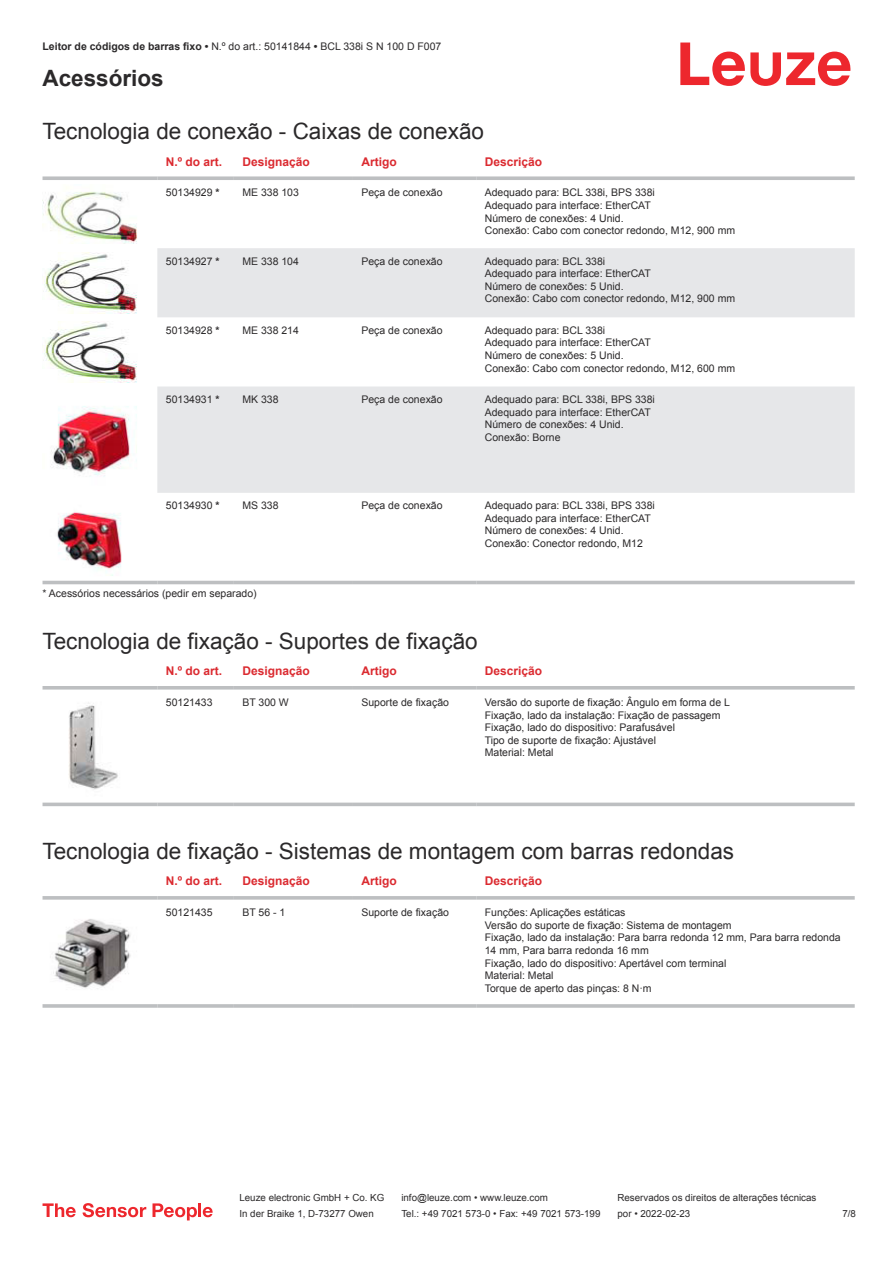
<style>
.page{position:relative;width:893px;height:1263px;background:#fff}
.page>*{position:absolute;margin:0;border:0;box-sizing:border-box;transform-origin:0 0}
.t1{font:22.5px "Arial";color:#2b292a}
.t2{font:700 22.5px "Arial";color:#2b292a}
.t3{font:700 12px "Arial";color:#db2a30}
.t4{font:10.5px/12.6px "Arial";color:#2b292a}
.t5{font:9.75px "Arial";color:#2b292a}
.s1{font-weight:700}
</style>
<div class="page">
<svg style="left:680px;top:43px;width:170px;height:43px"></svg>
<svg style="left:43px;top:313px;width:812px;height:272px"></svg>
<svg style="left:157px;top:248px;width:698px;height:245px;fill:#e6e7e9"></svg>
<svg style="left:43px;top:176px;width:114px;height:4px"></svg>
<svg style="left:157px;top:176px;width:77px;height:4px"></svg>
<svg style="left:234px;top:176px;width:119px;height:4px"></svg>
<svg style="left:353px;top:176px;width:123px;height:4px"></svg>
<svg style="left:476px;top:176px;width:379px;height:4px;background:#c4c6c8"></svg>
<hr style="left:43px;top:581px;width:114px;height:3px;background:#bdbfc1">
<hr style="left:157px;top:581px;width:77px;height:3px;background:#bdbfc1">
<hr style="left:234px;top:581px;width:119px;height:3px;background:#bdbfc1">
<hr style="left:353px;top:581px;width:123px;height:3px;background:#bdbfc1">
<hr style="left:476px;top:581px;width:379px;height:3px;background:#bdbfc1">
<img style="left:43px;top:192px;width:94px;height:52px">
<img style="left:43px;top:252px;width:94px;height:61px">
<img style="left:43px;top:322px;width:97px;height:60px">
<img style="left:43px;top:391px;width:97px;height:98px">
<img style="left:43px;top:497px;width:97px;height:81px">
<svg style="left:43px;top:689px;width:812px;height:118px"></svg>
<hr style="left:43px;top:686px;width:114px;height:3px;background:#bdbfc1">
<hr style="left:157px;top:686px;width:77px;height:3px;background:#bdbfc1">
<hr style="left:234px;top:686px;width:119px;height:3px;background:#bdbfc1">
<hr style="left:353px;top:686px;width:123px;height:3px;background:#bdbfc1">
<hr style="left:476px;top:686px;width:379px;height:3px;background:#bdbfc1">
<hr style="left:43px;top:803px;width:114px;height:3px;background:#bdbfc1">
<hr style="left:157px;top:803px;width:77px;height:3px;background:#bdbfc1">
<hr style="left:234px;top:803px;width:119px;height:3px;background:#bdbfc1">
<hr style="left:353px;top:803px;width:123px;height:3px;background:#bdbfc1">
<hr style="left:476px;top:803px;width:379px;height:3px;background:#bdbfc1">
<img style="left:52px;top:694px;width:79px;height:106px">
<svg style="left:43px;top:896px;width:114px;height:4px"></svg>
<svg style="left:157px;top:896px;width:77px;height:4px"></svg>
<svg style="left:234px;top:896px;width:119px;height:4px"></svg>
<svg style="left:353px;top:896px;width:123px;height:4px"></svg>
<svg style="left:476px;top:896px;width:379px;height:4px;background:#c3c5c7"></svg>
<hr style="left:43px;top:1004px;width:114px;height:4px;background:#bdbfc1">
<hr style="left:157px;top:1004px;width:77px;height:4px;background:#c8cacb">
<hr style="left:234px;top:1004px;width:119px;height:4px;background:#c3c5c6">
<hr style="left:353px;top:1004px;width:123px;height:4px;background:#bdbfc1">
<hr style="left:476px;top:1004px;width:379px;height:4px;background:#c8cacb">
<img style="left:53px;top:919px;width:78px;height:70px">
<svg style="left:43px;top:1203px;width:33px;height:14px"></svg>
<svg style="left:83px;top:1203px;width:63px;height:14px"></svg>
<svg style="left:153px;top:1203px;width:44px;height:17px"></svg>
<hr style="left:198px;top:1203px;width:3px;height:14px;background:#ed272d">
<svg style="left:203px;top:1207px;width:10px;height:10px"></svg>
<p class="t4" style="left:43px;top:41px;width:400px"><span class="s1">Leitor de códigos de barras fixo •</span> N.º do art.: 50141844 <span class="s1">•</span> BCL 338i S N 100 D F007</p>
<h1 class="t2" style="left:43px;top:70px;width:123px">Acessórios</h1>
<h1 class="t1" style="left:43px;top:123px;width:443px">Tecnologia de conexão - Caixas de conexão</h1>
<p class="t3" style="left:166px;top:157px;width:58px">N.º do art.</p>
<p class="t3" style="left:242px;top:157px;width:69px">Designação</p>
<p class="t3" style="left:361px;top:157px;width:37px">Artigo</p>
<p class="t3" style="left:485px;top:157px;width:59px">Descrição</p>
<p class="t4" style="left:166px;top:187px;width:55px">50134929 <span class="s1">*</span></p>
<p class="t4" style="left:242px;top:187px;width:58px">ME 338 103</p>
<p class="t4" style="left:361px;top:187px;width:83px">Peça de conexão</p>
<p class="t4" style="left:485px;top:187px;width:252px">Adequado para: BCL 338i, BPS 338i<br>Adequado para interface: EtherCAT<br>Número de conexões: 4 Unid.<br>Conexão: Cabo com conector redondo, M12, 900 mm</p>
<p class="t4" style="left:166px;top:256px;width:55px">50134927 <span class="s1">*</span></p>
<p class="t4" style="left:242px;top:256px;width:58px">ME 338 104</p>
<p class="t4" style="left:361px;top:256px;width:83px">Peça de conexão</p>
<p class="t4" style="left:485px;top:256px;width:252px">Adequado para: BCL 338i<br>Adequado para interface: EtherCAT<br>Número de conexões: 5 Unid.<br>Conexão: Cabo com conector redondo, M12, 900 mm</p>
<p class="t4" style="left:166px;top:325px;width:55px">50134928 <span class="s1">*</span></p>
<p class="t4" style="left:242px;top:325px;width:58px">ME 338 214</p>
<p class="t4" style="left:361px;top:325px;width:83px">Peça de conexão</p>
<p class="t4" style="left:485px;top:325px;width:252px">Adequado para: BCL 338i<br>Adequado para interface: EtherCAT<br>Número de conexões: 5 Unid.<br>Conexão: Cabo com conector redondo, M12, 600 mm</p>
<p class="t4" style="left:166px;top:394px;width:55px">50134931 <span class="s1">*</span></p>
<p class="t4" style="left:242px;top:394px;width:38px">MK 338</p>
<p class="t4" style="left:361px;top:394px;width:83px">Peça de conexão</p>
<p class="t4" style="left:485px;top:394px;width:172px">Adequado para: BCL 338i, BPS 338i<br>Adequado para interface: EtherCAT<br>Número de conexões: 4 Unid.<br>Conexão: Borne</p>
<p class="t4" style="left:166px;top:500px;width:55px">50134930 <span class="s1">*</span></p>
<p class="t4" style="left:242px;top:500px;width:38px">MS 338</p>
<p class="t4" style="left:361px;top:500px;width:83px">Peça de conexão</p>
<p class="t4" style="left:485px;top:500px;width:172px">Adequado para: BCL 338i, BPS 338i<br>Adequado para interface: EtherCAT<br>Número de conexões: 4 Unid.<br>Conexão: Conector redondo, M12</p>
<p class="t4" style="left:43px;top:588px;width:216px">* Acessórios necessários (pedir em separado)</p>
<h1 class="t1" style="left:43px;top:632px;width:437px">Tecnologia de fixação - Suportes de fixação</h1>
<p class="t3" style="left:166px;top:666px;width:58px">N.º do art.</p>
<p class="t3" style="left:242px;top:666px;width:69px">Designação</p>
<p class="t3" style="left:361px;top:666px;width:37px">Artigo</p>
<p class="t3" style="left:485px;top:666px;width:59px">Descrição</p>
<p class="t4" style="left:166px;top:697px;width:48px">50121433</p>
<p class="t4" style="left:242px;top:697px;width:48px">BT 300 W</p>
<p class="t4" style="left:361px;top:697px;width:89px">Suporte de fixação</p>
<p class="t4" style="left:485px;top:697px;width:247px">Versão do suporte de fixação: Ângulo em forma de L Fixação, lado da instalação: Fixação de passagem Fixação, lado do dispositivo: Parafusável<br>Tipo de suporte de fixação: Ajustável<br>Material: Metal</p>
<h1 class="t1" style="left:43px;top:843px;width:693px">Tecnologia de fixação - Sistemas de montagem com barras redondas</h1>
<p class="t3" style="left:166px;top:876px;width:58px">N.º do art.</p>
<p class="t3" style="left:242px;top:876px;width:69px">Designação</p>
<p class="t3" style="left:361px;top:876px;width:37px">Artigo</p>
<p class="t3" style="left:485px;top:876px;width:59px">Descrição</p>
<p class="t4" style="left:166px;top:907px;width:48px">50121435</p>
<p class="t4" style="left:242px;top:907px;width:44px">BT 56 - 1</p>
<p class="t4" style="left:361px;top:907px;width:89px">Suporte de fixação</p>
<p class="t4" style="left:485px;top:907px;width:358px">Funções: Aplicações estáticas<br>Versão do suporte de fixação: Sistema de montagem<br>Fixação, lado da instalação: Para barra redonda 12 mm, Para barra redonda 14 mm, Para barra redonda 16 mm<br>Fixação, lado do dispositivo: Apertável com terminal<br>Material: Metal<br>Torque de aperto das pinças: 8 N·m</p>
<p class="t5" style="left:239px;top:1194px;width:146px">Leuze electronic GmbH + Co. KG</p>
<p class="t5" style="left:401px;top:1194px;width:148px">info@leuze.com • www.leuze.com</p>
<p class="t5" style="left:617px;top:1194px;width:200px">Reservados os direitos de alterações técnicas</p>
<p class="t5" style="left:239px;top:1210px;width:136px">In der Braike 1, D-73277 Owen</p>
<p class="t5" style="left:401px;top:1210px;width:201px">Tel.: +49 7021 573-0 • Fax: +49 7021 573-199</p>
<p class="t5" style="left:617px;top:1210px;width:74px">por • 2022-02-23</p>
<p class="t5" style="left:842px;top:1210px;width:15px">7 /8</p>
</div>
